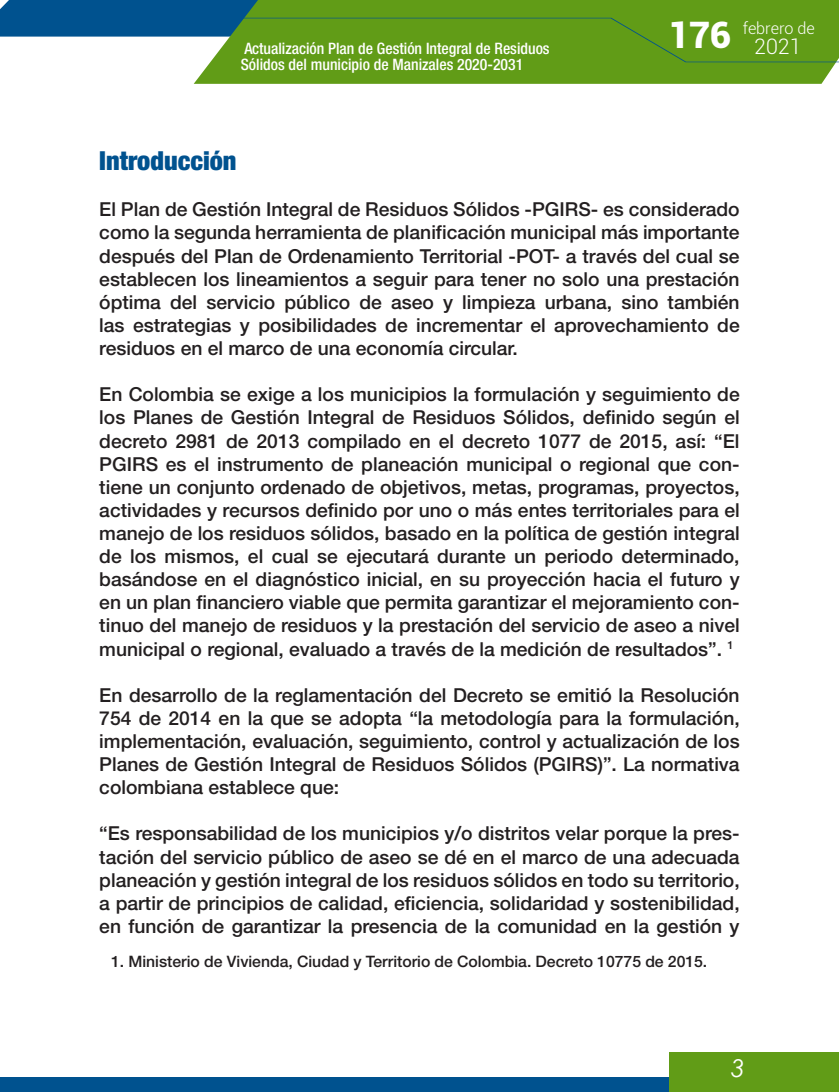
<style>
.page{position:relative;width:839px;height:1092px;background:#fff}
.page>*{position:absolute;margin:0;border:0;box-sizing:border-box;transform-origin:0 0}
.t1{font:900 36.4px "Roboto";color:#fff}
.titulos{font:900 condensed 26.25px "Helvetica Neue";color:#00528f}
.t2{font:italic 24.5px "Century Gothic";color:#fff}
.t3{font:300 21.35px "Roboto";color:#fff}
.contenidos{font:500 19.25px/23.1px "Helvetica Neue";color:#231f20;text-align:justify}
.t4{font:300 16.28px "Roboto";color:#fff}
.t5{font:500 condensed 15.75px "Helvetica Neue";color:#fff}
.contenidos-2{font:500 15.75px "Helvetica Neue";color:#231f20}
</style>
<div class="page">
<div style="left:0;top:1077px;width:826px;height:14px;background:#00528f"></div>
<svg style="left:194px;top:62px;width:644px;height:22px;background:#659f1f"></svg>
<svg style="left:0;top:0;width:838px;height:62px;background:#609945"></svg>
<div style="left:669px;top:1052px;width:169px;height:39px;background:#619c17"></div>
<p class="t5" style="left:244px;top:39px;width:306px">Actualización Plan de Gestión Integral de Residuos</p>
<p class="t5" style="left:241px;top:55px;width:284px">Sólidos del municipio de Manizales 2020-2031</p>
<h1 class="t1" style="left:668px;top:10px;width:65px">176</h1>
<p class="t4" style="left:742px;top:17px;width:74px">febrero de</p>
<p class="t3" style="left:754px;top:31px;width:49px">2021</p>
<p class="titulos" style="left:99px;top:145px;width:139px">Introducción</p>
<p class="contenidos" style="left:99px;top:198px;width:641px">El Plan de Gestión Integral de Residuos Sólidos -PGIRS- es considerado como la segunda herramienta de planificación municipal más importante después del Plan de Ordenamiento Territorial -POT- a través del cual se establecen los lineamientos a seguir para tener no solo una prestación óptima del servicio público de aseo y limpieza urbana, sino también las estrategias y posibilidades de incrementar el aprovechamiento de residuos en el marco de una economía circular.</p>
<p class="contenidos" style="left:99px;top:382px;width:642px">En Colombia se exige a los municipios la formulación y seguimiento de los Planes de Gestión Integral de Residuos Sólidos, definido según el decreto 2981 de 2013 compilado en el decreto 1077 de 2015, así: “El PGIRS es el instrumento de planeación municipal o regional que con&shy;tiene un conjunto ordenado de objetivos, metas, programas, proyectos, actividades y recursos definido por uno o más entes territoriales para el manejo de los residuos sólidos, basado en la política de gestión integral de los mismos, el cual se ejecutará durante un periodo determinado, basándose en el diagnóstico inicial, en su proyección hacia el futuro y en un plan financiero viable que permita garantizar el mejoramiento con&shy;tinuo del manejo de residuos y la prestación del servicio de aseo a nivel municipal o regional, evaluado a través de la medición de resultados”. <sup>1</sup></p>
<p class="contenidos" style="left:99px;top:683px;width:641px">En desarrollo de la reglamentación del Decreto se emitió la Resolución 754 de 2014 en la que se adopta “la metodología para la formulación, implementación, evaluación, seguimiento, control y actualización de los Planes de Gestión Integral de Residuos Sólidos (PGIRS)”. La normativa colombiana establece que:</p>
<p class="contenidos" style="left:99px;top:821px;width:641px">“Es responsabilidad de los municipios y/o distritos velar porque la pres&shy;tación del servicio público de aseo se dé en el marco de una adecuada planeación y gestión integral de los residuos sólidos en todo su territorio, a partir de principios de calidad, eficiencia, solidaridad y sostenibilidad, en función de garantizar la presencia de la comunidad en la gestión y</p>
<p class="contenidos-2" style="left:111px;top:951px;width:597px">1. Ministerio de Vivienda, Ciudad y Territorio de Colombia. Decreto 10775 de 2015.</p>
<p class="t2" style="left:730px;top:1050px;width:15px">3</p>
</div>
